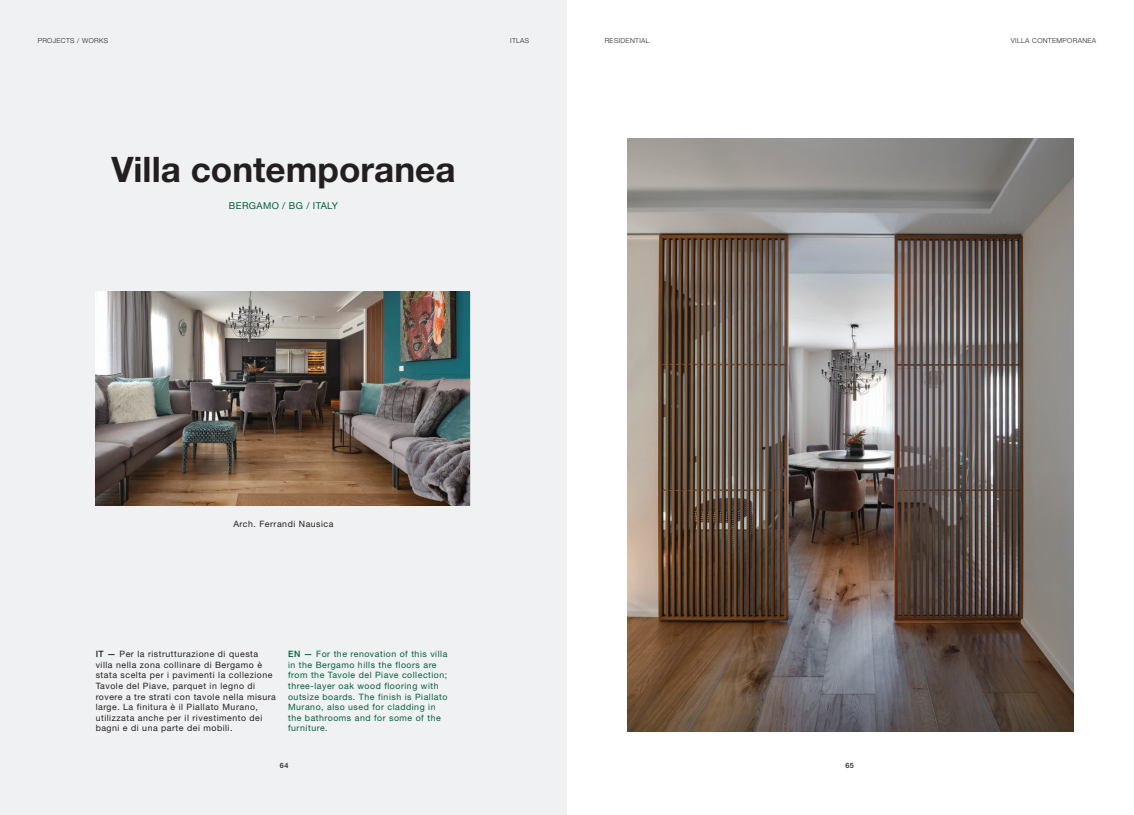
<style>
.page{position:relative;width:1134px;height:815px;background:#fff}
.page>*{position:absolute;margin:0;border:0;box-sizing:border-box;transform-origin:0 0}
.t1{font:700 35.12px "Helvetica Neue LT Std";color:#231f20}
.t2{font:9.5px "Helvetica Neue LT Std";letter-spacing:.04em;color:#00603d}
.t3{font:8.75px/10.6px "Helvetica Neue LT Std";letter-spacing:.06em;color:#231f20}
.t4{font:8.75px/10.6px "Helvetica Neue LT Std";letter-spacing:.06em;color:#00603d}
.t5{font:500 7.25px "Helvetica Neue LT Std";color:#231f20}
.t6{font:300 6.88px "Helvetica Neue LT Std";letter-spacing:.05em;color:#231f20}
.s1{font-weight:500}
</style>
<div class="page">
<div style="left:0;top:0;width:567px;height:815px;background:#f0f1f2"></div>
<img style="left:627px;top:138px;width:447px;height:593px">
<img style="left:96px;top:292px;width:374px;height:213px">
<p class="t6" style="left:38px;top:36px;width:72px">PROJECTS / WORKS</p>
<p class="t6" style="left:510px;top:36px;width:21px">ITLAS</p>
<p class="t6" style="left:605px;top:36px;width:46px">RESIDENTIAL</p>
<p class="t6" style="left:1011px;top:36px;width:87px">VILLA CONTEMPORANEA</p>
<h1 class="t1" style="left:111px;top:148px;width:346px">Villa contemporanea</h1>
<p class="t2" style="left:229px;top:200px;width:111px">BERGAMO / BG / ITALY</p>
<p class="t3" style="left:233px;top:519px;width:102px">Arch. Ferrandi Nausica</p>
<p class="t3" style="left:96px;top:649px;width:182px"><span class="s1">IT —</span> Per la ristrutturazione di questa villa nella zona collinare di Bergamo è stata scelta per i pavimenti la collezione Tavole del Piave, parquet in legno di rovere a tre strati con tavole nella misura large. La finitura è il Piallato Murano, utilizzata anche per il rivestimento dei bagni e di una parte dei mobili.</p>
<p class="t4" style="left:288px;top:649px;width:161px"><span class="s1">EN —</span> For the renovation of this villa in the Bergamo hills the floors are from the Tavole del Piave collection; three-layer oak wood flooring with outsize boards. The finish is Piallato<br>Murano, also used for cladding in the bathrooms and for some of the furniture.</p>
<p class="t5" style="left:280px;top:761px;width:10px">64</p>
<p class="t5" style="left:845px;top:761px;width:10px">65</p>
</div>
